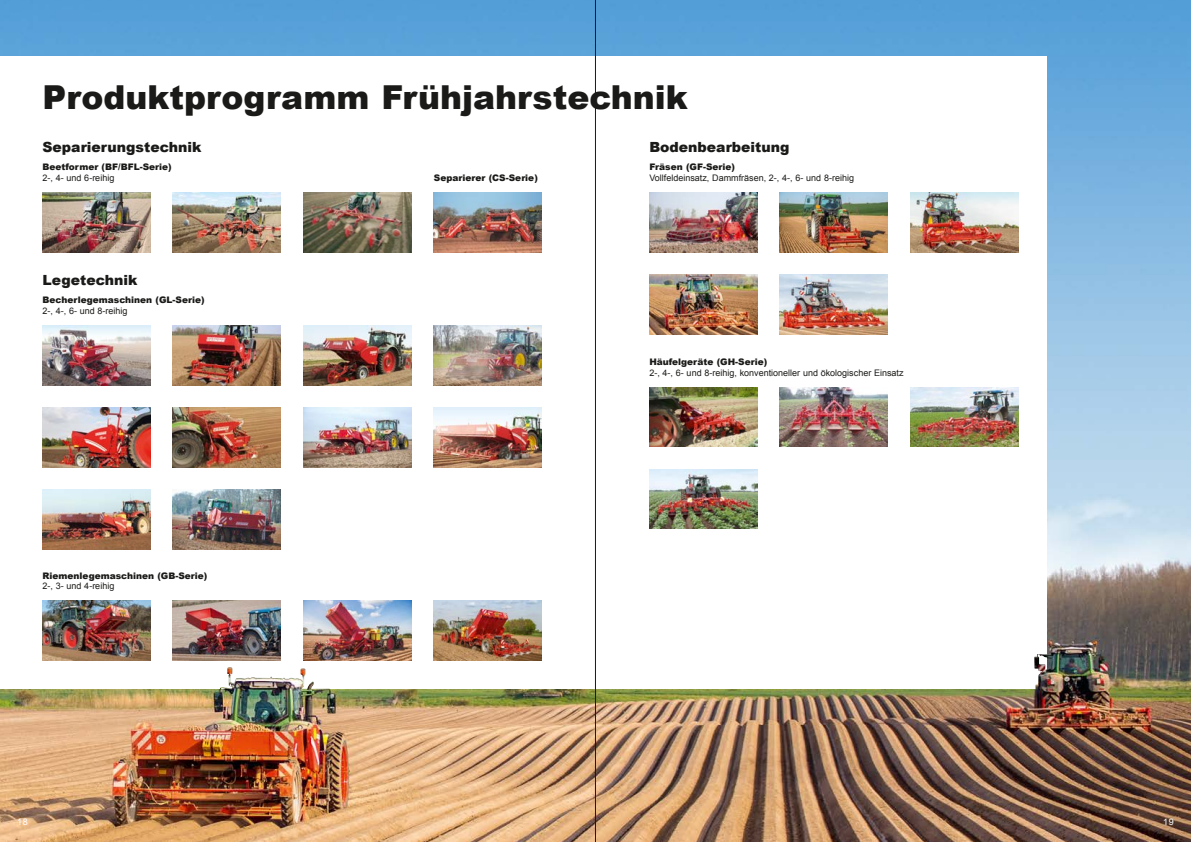
<style>
.page{position:relative;width:1191px;height:842px;background:#fff}
.page>*{position:absolute;margin:0;border:0;box-sizing:border-box;transform-origin:0 0}
.t1{font:900 33px "Arial";color:#1a1a18}
.t2{font:900 14px "Arial";color:#1a1a18}
.t3{font:9px "Arial";color:#1a1a18}
.t4{font:900 9px "Arial";color:#1a1a18}
.t5{font:9px "Arial";color:#fff}
</style>
<div class="page">
<img style="left:0;top:0;width:1191px;height:842px">
<div style="left:0;top:57px;width:1046px;height:632px;background:#fff"></div>
<img style="left:1032px;top:640px;width:79px;height:72px">
<img style="left:43px;top:192px;width:107px;height:60px">
<img style="left:43px;top:601px;width:107px;height:59px">
<img style="left:173px;top:601px;width:108px;height:59px">
<img style="left:303px;top:601px;width:108px;height:59px">
<img style="left:434px;top:601px;width:107px;height:59px">
<img style="left:303px;top:192px;width:108px;height:60px">
<img style="left:434px;top:192px;width:107px;height:60px">
<img style="left:173px;top:192px;width:108px;height:60px">
<img style="left:43px;top:408px;width:107px;height:59px">
<img style="left:303px;top:408px;width:108px;height:59px">
<img style="left:173px;top:408px;width:108px;height:59px">
<img style="left:434px;top:408px;width:107px;height:59px">
<img style="left:780px;top:275px;width:107px;height:59px">
<img style="left:43px;top:490px;width:107px;height:59px">
<img style="left:173px;top:490px;width:108px;height:59px">
<img style="left:303px;top:325px;width:108px;height:60px">
<img style="left:434px;top:325px;width:107px;height:60px">
<img style="left:43px;top:325px;width:107px;height:60px">
<img style="left:173px;top:325px;width:108px;height:60px">
<img style="left:649px;top:192px;width:108px;height:60px">
<img style="left:910px;top:192px;width:108px;height:60px">
<img style="left:780px;top:192px;width:107px;height:60px">
<img style="left:649px;top:275px;width:108px;height:59px">
<img style="left:649px;top:387px;width:108px;height:60px">
<img style="left:910px;top:387px;width:108px;height:60px">
<img style="left:780px;top:387px;width:107px;height:60px">
<img style="left:649px;top:469px;width:108px;height:60px">
<hr style="left:595px;top:0;width:1px;height:842px;background:#1a1a18">
<h1 class="t1" style="left:43px;top:73px;width:647px">Produktprogramm Frühjahrstechnik</h1>
<h2 class="t2" style="left:43px;top:137px;width:160px">Separierungstechnik</h2>
<p class="t4" style="left:43px;top:161px;width:131px">Beetformer (BF/BFL-Serie)</p>
<p class="t3" style="left:43px;top:172px;width:73px">2-, 4- und 6-reihig</p>
<h2 class="t2" style="left:43px;top:270px;width:97px">Legetechnik</h2>
<p class="t4" style="left:43px;top:294px;width:164px">Becherlegemaschinen (GL-Serie)</p>
<p class="t3" style="left:43px;top:305px;width:87px">2-, 4-, 6- und 8-reihig</p>
<p class="t4" style="left:43px;top:569px;width:166px">Riemenlegemaschinen (GB-Serie)</p>
<p class="t3" style="left:43px;top:580px;width:73px">2-, 3- und 4-reihig</p>
<h2 class="t2" style="left:649px;top:137px;width:142px">Bodenbearbeitung</h2>
<p class="t4" style="left:649px;top:161px;width:87px">Fräsen (GF-Serie)</p>
<p class="t4" style="left:434px;top:171px;width:105px">Separierer (CS-Serie)</p>
<p class="t3" style="left:649px;top:172px;width:206px">Vollfeldeinsatz, Dammfräsen, 2-, 4-, 6- und 8-reihig</p>
<p class="t4" style="left:649px;top:355px;width:119px">Häufelgeräte (GH-Serie)</p>
<p class="t3" style="left:649px;top:367px;width:256px">2-, 4-, 6- und 8-reihig, konventioneller und ökologischer Einsatz</p>
<p class="t5" style="left:17px;top:816px;width:12px">18</p>
<p class="t5" style="left:1163px;top:816px;width:12px">19</p>
</div>
